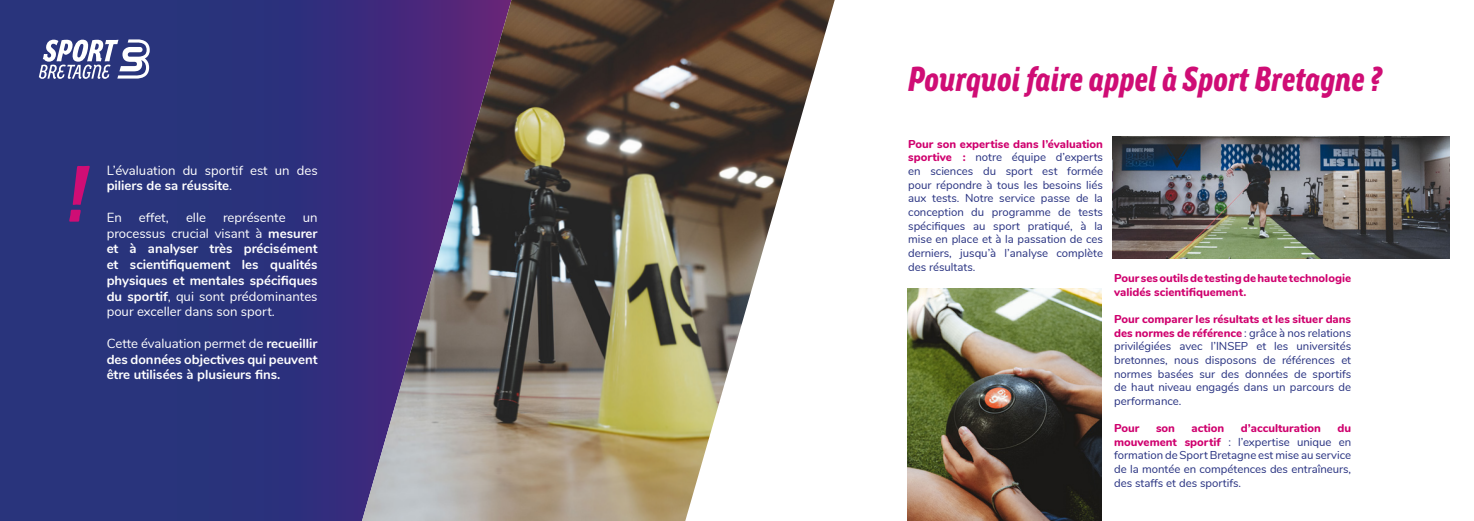
<style>
.page{position:relative;width:1474px;height:521px;background:#fff}
.page>*{position:absolute;margin:0;border:0;box-sizing:border-box;transform-origin:0 0}
.t1{font:italic 900 80.5px "Region Bretagne Cond New";color:#cf0d75}
.t2{font:italic 900 35px "Region Bretagne Cond New";color:#cf0d75}
.t3{font:700 13.12px/15.8px "Nunito";color:#fff;text-align:justify}
.t4{font:13.12px/15.8px "Nunito";color:#fff}
.t5{font:11.38px/13.7px "Nunito";color:#263080;text-align:justify}
.t6{font:800 11.38px/13.7px "Nunito";color:#cf006e}
.s1{font-weight:700}
.s2{font-weight:400}
.s3{font-weight:800;color:#cf006e}
</style>
<div class="page">
<div style="left:0;top:0;width:680px;height:521px;background:#29347c"></div>
<img style="left:1112px;top:136px;width:337px;height:122px">
<img style="left:907px;top:288px;width:194px;height:233px">
<img style="left:362px;top:0;width:472px;height:521px">
<svg style="left:39px;top:39px;width:111px;height:40px"></svg>
<h1 class="t1" style="left:68px;top:150px;width:23px">!</h1>
<p class="t4" style="left:107px;top:161px;width:212px">L’évaluation du sportif est un des <span class="s1">piliers de sa réussite</span>.</p>
<p class="t4" style="left:107px;top:209px;width:17px">En</p>
<p class="t4" style="left:139px;top:209px;width:31px">effet,</p>
<p class="t4" style="left:186px;top:209px;width:21px">elle</p>
<p class="t4" style="left:223px;top:209px;width:64px">représente</p>
<p class="t3" style="left:107px;top:209px;width:212px;text-indent:196px"><span class="s2">un processus crucial visant à</span> mesurer et à analyser très précisément et scientifiquement les qualités physiques et mentales spécifiques du sportif<span class="s2">, qui sont prédominantes pour exceller dans son sport.</span></p>
<p class="t3" style="left:107px;top:335px;width:212px"><span class="s2">Cette évaluation permet de</span> recueillir des données objectives qui peuvent être utilisées à plusieurs fins.</p>
<h2 class="t2" style="left:908px;top:60px;width:475px">Pourquoi faire appel à Sport Bretagne ?</h2>
<p class="t5" style="left:908px;top:136px;width:196px"><span class="s3">Pour son expertise dans l’évaluation sportive :</span> notre équipe d’experts en sciences du sport est formée pour répondre à tous les besoins liés aux tests. Notre service passe de la conception du programme de tests spécifiques au sport pratiqué, à la mise en place et à la passation de ces derniers, jusqu’à l’analyse complète des résultats.</p>
<p class="t6" style="left:1114px;top:270px;width:238px">Pour ses outils de testing de haute technologie validés scientifiquement.</p>
<p class="t5" style="left:1114px;top:311px;width:238px"><span class="s3">Pour comparer les résultats et les situer dans des normes de référence</span> : grâce à nos relations privilégiées avec l’INSEP et les universités bretonnes, nous disposons de références et normes basées sur des données de sportifs de haut niveau engagés dans un parcours de performance.</p>
<p class="t6" style="left:1114px;top:421px;width:27px">Pour</p>
<p class="t6" style="left:1156px;top:421px;width:20px">son</p>
<p class="t6" style="left:1191px;top:421px;width:34px">action</p>
<p class="t6" style="left:1240px;top:421px;width:81px">d’acculturation</p>
<p class="t5" style="left:1114px;top:421px;width:238px;text-indent:223px"><span class="s3">du mouvement sportif</span> : l’expertise unique en formation de Sport Bretagne est mise au service de la montée en compétences des entraîneurs, des staffs et des sportifs.</p>
</div>
